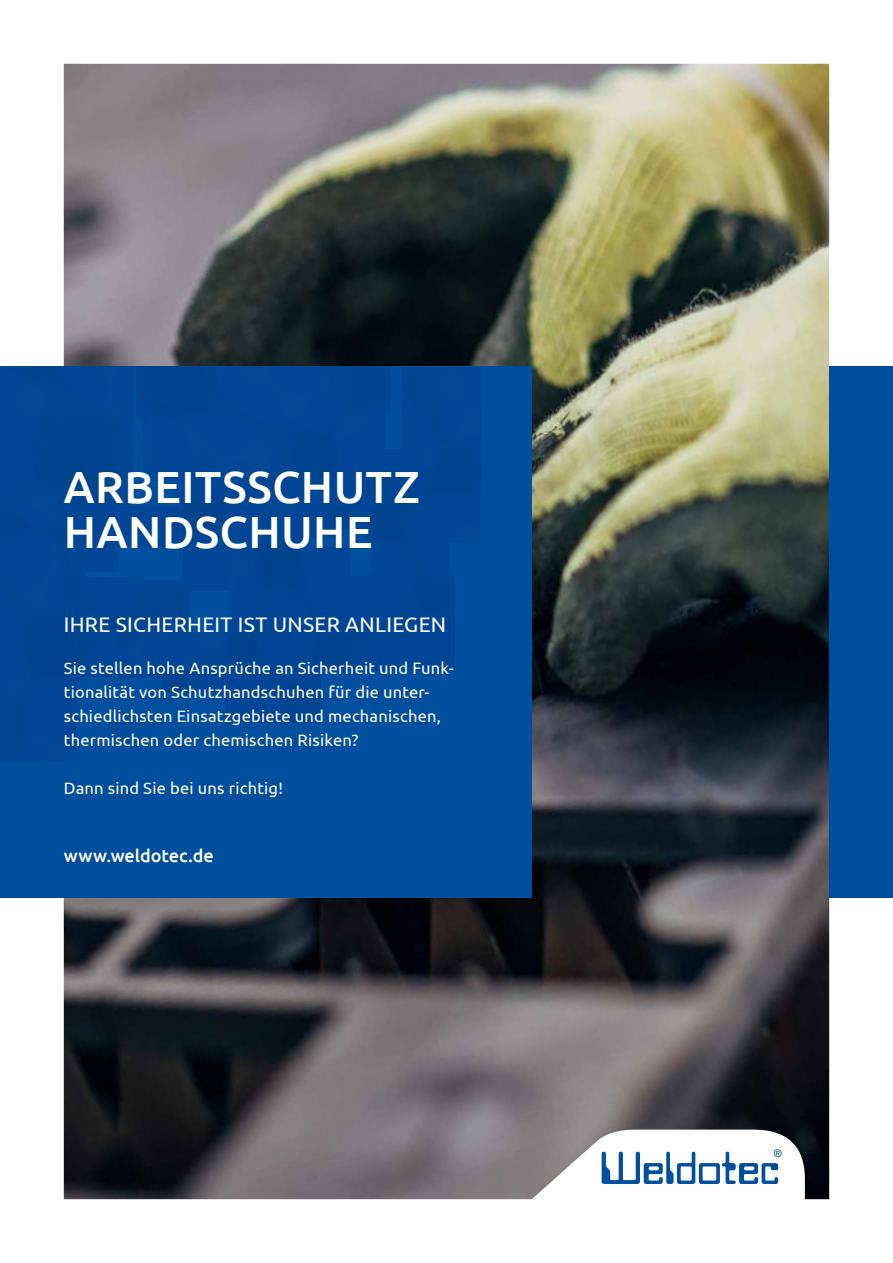
<style>
.page{position:relative;width:893px;height:1263px;background:#fff}
.page>*{position:absolute;margin:0;border:0;box-sizing:border-box;transform-origin:0 0}
.t1{font:500 45px/45px "Ubuntu";letter-spacing:.01em;color:#fff}
.t2{font:21px "Ubuntu";letter-spacing:.015em;color:#fff}
.t3{font:500 18px "Ubuntu";color:#fff}
.t4{font:16.5px/24px "Ubuntu";letter-spacing:.015em;color:#fff}
</style>
<div class="page">
<img style="left:64px;top:64px;width:765px;height:1135px">
<div style="left:0;top:366px;width:531px;height:532px;background:#004f9f"></div>
<svg style="left:0;top:366px;width:482px;height:395px"></svg>
<div style="left:829px;top:366px;width:64px;height:532px;background:#004f9f"></div>
<svg style="left:530px;top:1129px;width:275px;height:71px"></svg>
<h1 class="t1" style="left:64px;top:463px;width:357px">ARBEITSSCHUTZ<br>HANDSCHUHE</h1>
<p class="t2" style="left:64px;top:612px;width:384px">IHRE SICHERHEIT IST UNSER ANLIEGEN</p>
<p class="t4" style="left:64px;top:655px;width:391px">Sie stellen hohe Ansprüche an Sicherheit und Funk&shy;tionalität von Schutzhandschuhen für die unter&shy;schiedlichsten Einsatzgebiete und mechanischen, thermischen oder chemischen Risiken?</p>
<p class="t4" style="left:64px;top:775px;width:221px">Dann sind Sie bei uns richtig!</p>
<p class="t3" style="left:64px;top:844px;width:151px">www.weldotec.de</p>
</div>
